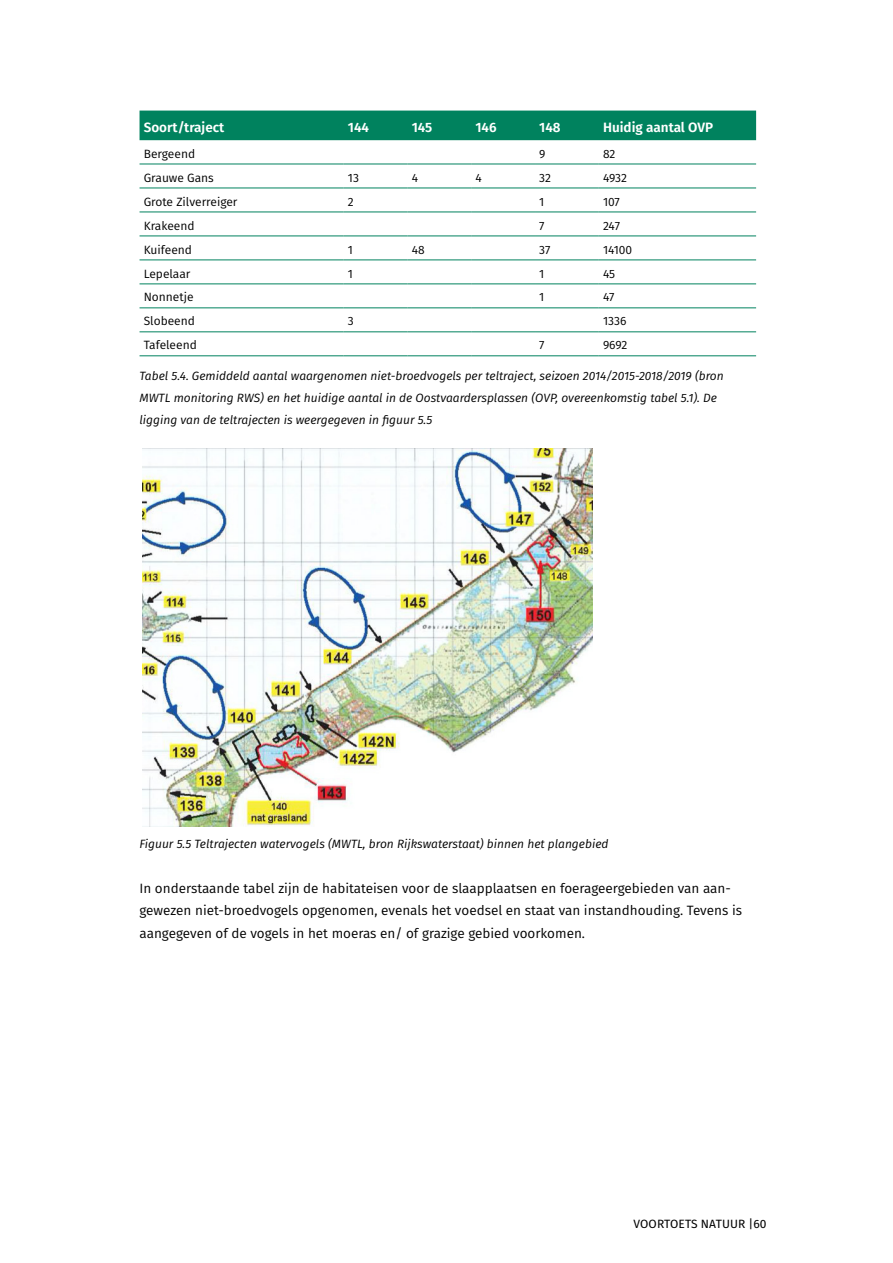
<style>
.page{position:relative;width:893px;height:1263px;background:#fff}
.page>*{position:absolute;margin:0;border:0;box-sizing:border-box;transform-origin:0 0}
.PFL_-_P_Bodytekst_DE{font:13.5px/22.4px "Fira Sans";color:#000}
.PFL_-_TH_Tabel_kopje{font:600 13.5px "Fira Sans";color:#fff}
.PFL_-_Fotobijschrift{font:italic 12px/22.4px "Fira Sans";color:#000}
.PFL_-_TR_Tabel_Bodyt{font:12px "Fira Sans";color:#000}
.t1{font:12px "Fira Sans";letter-spacing:.01em;color:#000}
</style>
<div class="page">
<div style="left:140px;top:111px;width:616px;height:29px;background:#00825e"></div>
<hr style="left:140px;top:164px;width:204px;height:1px;background:#00825e">
<hr style="left:344px;top:164px;width:63px;height:1px;background:#00825e">
<hr style="left:407px;top:164px;width:64px;height:1px;background:#00825e">
<hr style="left:471px;top:164px;width:64px;height:1px;background:#00825e">
<hr style="left:535px;top:164px;width:64px;height:1px;background:#00825e">
<hr style="left:599px;top:164px;width:157px;height:1px;background:#00825e">
<hr style="left:140px;top:188px;width:204px;height:1px;background:#00825e">
<hr style="left:344px;top:188px;width:63px;height:1px;background:#00825e">
<hr style="left:407px;top:188px;width:64px;height:1px;background:#00825e">
<hr style="left:471px;top:188px;width:64px;height:1px;background:#00825e">
<hr style="left:535px;top:188px;width:64px;height:1px;background:#00825e">
<hr style="left:599px;top:188px;width:157px;height:1px;background:#00825e">
<hr style="left:140px;top:212px;width:204px;height:1px;background:#00825e">
<hr style="left:344px;top:212px;width:63px;height:1px;background:#00825e">
<hr style="left:407px;top:212px;width:64px;height:1px;background:#00825e">
<hr style="left:471px;top:212px;width:64px;height:1px;background:#00825e">
<hr style="left:535px;top:212px;width:64px;height:1px;background:#00825e">
<hr style="left:599px;top:212px;width:157px;height:1px;background:#00825e">
<hr style="left:140px;top:236px;width:204px;height:1px;background:#00825e">
<hr style="left:344px;top:236px;width:63px;height:1px;background:#00825e">
<hr style="left:407px;top:236px;width:64px;height:1px;background:#00825e">
<hr style="left:471px;top:236px;width:64px;height:1px;background:#00825e">
<hr style="left:535px;top:236px;width:64px;height:1px;background:#00825e">
<hr style="left:599px;top:236px;width:157px;height:1px;background:#00825e">
<hr style="left:140px;top:260px;width:204px;height:1px;background:#00825e">
<hr style="left:344px;top:260px;width:63px;height:1px;background:#00825e">
<hr style="left:407px;top:260px;width:64px;height:1px;background:#00825e">
<hr style="left:471px;top:260px;width:64px;height:1px;background:#00825e">
<hr style="left:535px;top:260px;width:64px;height:1px;background:#00825e">
<hr style="left:599px;top:260px;width:157px;height:1px;background:#00825e">
<hr style="left:140px;top:284px;width:204px;height:1px;background:#00825e">
<hr style="left:344px;top:284px;width:63px;height:1px;background:#00825e">
<hr style="left:407px;top:284px;width:64px;height:1px;background:#00825e">
<hr style="left:471px;top:284px;width:64px;height:1px;background:#00825e">
<hr style="left:535px;top:284px;width:64px;height:1px;background:#00825e">
<hr style="left:599px;top:284px;width:157px;height:1px;background:#00825e">
<hr style="left:140px;top:308px;width:204px;height:1px;background:#00825e">
<hr style="left:344px;top:308px;width:63px;height:1px;background:#00825e">
<hr style="left:407px;top:308px;width:64px;height:1px;background:#00825e">
<hr style="left:471px;top:308px;width:64px;height:1px;background:#00825e">
<hr style="left:535px;top:308px;width:64px;height:1px;background:#00825e">
<hr style="left:599px;top:308px;width:157px;height:1px;background:#00825e">
<hr style="left:140px;top:332px;width:204px;height:1px;background:#00825e">
<hr style="left:344px;top:332px;width:63px;height:1px;background:#00825e">
<hr style="left:407px;top:332px;width:64px;height:1px;background:#00825e">
<hr style="left:471px;top:332px;width:64px;height:1px;background:#00825e">
<hr style="left:535px;top:332px;width:64px;height:1px;background:#00825e">
<hr style="left:599px;top:332px;width:157px;height:1px;background:#00825e">
<hr style="left:140px;top:356px;width:204px;height:1px;background:#00825e">
<hr style="left:344px;top:356px;width:63px;height:1px;background:#00825e">
<hr style="left:407px;top:356px;width:64px;height:1px;background:#00825e">
<hr style="left:471px;top:356px;width:64px;height:1px;background:#00825e">
<hr style="left:535px;top:356px;width:64px;height:1px;background:#00825e">
<hr style="left:599px;top:356px;width:157px;height:1px;background:#00825e">
<img style="left:142px;top:449px;width:450px;height:377px">
<p class="PFL_-_TH_Tabel_kopje" style="left:144px;top:116px;width:82px">Soort/traject</p>
<p class="PFL_-_TH_Tabel_kopje" style="left:348px;top:116px;width:23px">144</p>
<p class="PFL_-_TH_Tabel_kopje" style="left:412px;top:116px;width:22px">145</p>
<p class="PFL_-_TH_Tabel_kopje" style="left:475px;top:116px;width:23px">146</p>
<p class="PFL_-_TH_Tabel_kopje" style="left:539px;top:116px;width:23px">148</p>
<p class="PFL_-_TH_Tabel_kopje" style="left:603px;top:116px;width:112px">Huidig aantal OVP</p>
<p class="PFL_-_TR_Tabel_Bodyt" style="left:144px;top:144px;width:53px">Bergeend</p>
<p class="PFL_-_TR_Tabel_Bodyt" style="left:539px;top:144px;width:8px">9</p>
<p class="PFL_-_TR_Tabel_Bodyt" style="left:603px;top:144px;width:14px">82</p>
<p class="PFL_-_TR_Tabel_Bodyt" style="left:144px;top:168px;width:72px">Grauwe Gans</p>
<p class="PFL_-_TR_Tabel_Bodyt" style="left:348px;top:168px;width:13px">13</p>
<p class="PFL_-_TR_Tabel_Bodyt" style="left:412px;top:168px;width:8px">4</p>
<p class="PFL_-_TR_Tabel_Bodyt" style="left:475px;top:168px;width:8px">4</p>
<p class="PFL_-_TR_Tabel_Bodyt" style="left:539px;top:168px;width:13px">32</p>
<p class="PFL_-_TR_Tabel_Bodyt" style="left:603px;top:168px;width:25px">4932</p>
<p class="PFL_-_TR_Tabel_Bodyt" style="left:144px;top:192px;width:95px">Grote Zilverreiger</p>
<p class="PFL_-_TR_Tabel_Bodyt" style="left:348px;top:192px;width:7px">2</p>
<p class="PFL_-_TR_Tabel_Bodyt" style="left:539px;top:192px;width:7px">1</p>
<p class="PFL_-_TR_Tabel_Bodyt" style="left:603px;top:192px;width:18px">107</p>
<p class="PFL_-_TR_Tabel_Bodyt" style="left:144px;top:216px;width:52px">Krakeend</p>
<p class="PFL_-_TR_Tabel_Bodyt" style="left:539px;top:216px;width:7px">7</p>
<p class="PFL_-_TR_Tabel_Bodyt" style="left:603px;top:216px;width:18px">247</p>
<p class="PFL_-_TR_Tabel_Bodyt" style="left:144px;top:240px;width:50px">Kuifeend</p>
<p class="PFL_-_TR_Tabel_Bodyt" style="left:348px;top:240px;width:7px">1</p>
<p class="PFL_-_TR_Tabel_Bodyt" style="left:412px;top:240px;width:14px">48</p>
<p class="PFL_-_TR_Tabel_Bodyt" style="left:539px;top:240px;width:13px">37</p>
<p class="PFL_-_TR_Tabel_Bodyt" style="left:603px;top:240px;width:31px">14100</p>
<p class="PFL_-_TR_Tabel_Bodyt" style="left:144px;top:264px;width:48px">Lepelaar</p>
<p class="PFL_-_TR_Tabel_Bodyt" style="left:348px;top:264px;width:7px">1</p>
<p class="PFL_-_TR_Tabel_Bodyt" style="left:539px;top:264px;width:7px">1</p>
<p class="PFL_-_TR_Tabel_Bodyt" style="left:603px;top:264px;width:14px">45</p>
<p class="PFL_-_TR_Tabel_Bodyt" style="left:144px;top:288px;width:51px">Nonnetje</p>
<p class="PFL_-_TR_Tabel_Bodyt" style="left:539px;top:288px;width:7px">1</p>
<p class="PFL_-_TR_Tabel_Bodyt" style="left:603px;top:288px;width:13px">47</p>
<p class="PFL_-_TR_Tabel_Bodyt" style="left:144px;top:312px;width:53px">Slobeend</p>
<p class="PFL_-_TR_Tabel_Bodyt" style="left:348px;top:312px;width:7px">3</p>
<p class="PFL_-_TR_Tabel_Bodyt" style="left:603px;top:312px;width:25px">1336</p>
<p class="PFL_-_TR_Tabel_Bodyt" style="left:144px;top:336px;width:55px">Tafeleend</p>
<p class="PFL_-_TR_Tabel_Bodyt" style="left:539px;top:336px;width:7px">7</p>
<p class="PFL_-_TR_Tabel_Bodyt" style="left:603px;top:336px;width:26px">9692</p>
<p class="PFL_-_Fotobijschrift" style="left:140px;top:364px;width:586px">Tabel 5.4. Gemiddeld aantal waargenomen niet-broedvogels per teltraject, seizoen 2014/2015-2018/2019 (bron<br>MWTL monitoring RWS) en het huidige aantal in de Oostvaardersplassen (OVP, overeenkomstig tabel 5.1). De ligging van de teltrajecten is weergegeven in figuur 5.5</p>
<p class="PFL_-_Fotobijschrift" style="left:140px;top:833px;width:470px">Figuur 5.5 Teltrajecten watervogels (MWTL, bron Rijkswaterstaat) binnen het plangebied</p>
<p class="PFL_-_P_Bodytekst_DE" style="left:140px;top:877px;width:604px">In onderstaande tabel zijn de habitateisen voor de slaapplaatsen en foerageergebieden van aan&shy;gewezen niet-broedvogels opgenomen, evenals het voedsel en staat van instandhouding. Tevens is aangegeven of de vogels in het moeras en/ of grazige gebied voorkomen.</p>
<p class="t1" style="left:633px;top:1215px;width:135px">VOORTOETS NATUUR | 60</p>
</div>
